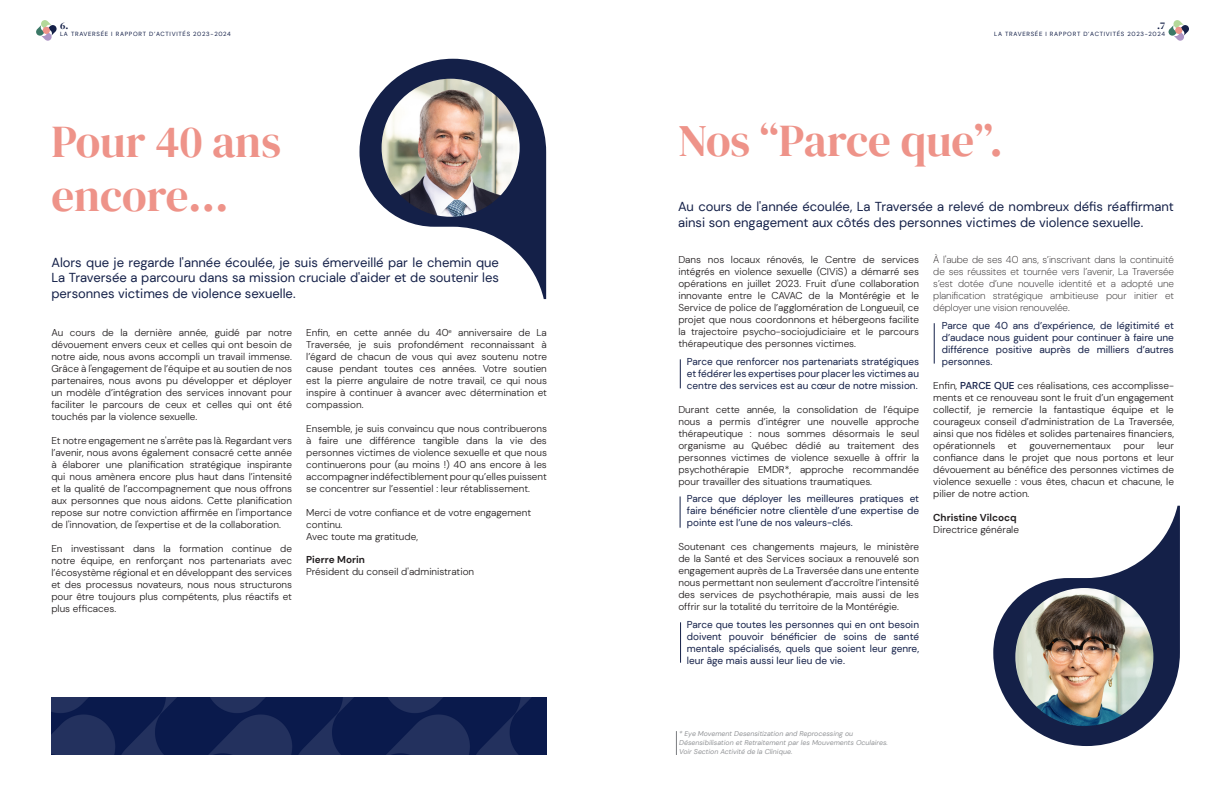
<style>
.page{position:relative;width:1225px;height:791px;background:#fff}
.page>*{position:absolute;margin:0;border:0;box-sizing:border-box;transform-origin:0 0}
.t1{font:45px/54px "DM Serif Display";letter-spacing:-.005em;color:#ee9389}
.t2{font:13px/15.6px "DM Sans";color:#142048}
.t3{font:300 10px/12px "DM Sans 24 pt";color:#231f20;text-align:justify}
.t4{font:10px/12px "DM Sans";color:#142048;text-align:justify}
.t5{font:200 10px/12px "DM Sans 24 pt";color:#231f20;text-align:justify}
.t6{font:700 10px "DM Sans";color:#231f20}
.t7{font:10px "DM Serif Display";color:#142048}
.t8{font:italic 7px/9px "DM Sans";color:#939598}
.t9{font:6px "DM Sans";letter-spacing:.12em;color:#142048}
.s1{font-family:"DM Sans";font-weight:500;color:#142048}
</style>
<div class="page">
<svg style="left:1168px;top:20px;width:21px;height:21px"></svg>
<div style="left:1175px;top:27px;width:7px;height:7px;background:#ee9389;border-radius:50%"></div>
<svg style="left:36px;top:20px;width:21px;height:21px"></svg>
<div style="left:43px;top:27px;width:7px;height:7px;background:#ee9389;border-radius:50%"></div>
<svg style="left:676px;top:731px;width:1px;height:24px"></svg>
<svg style="left:359px;top:59px;width:187px;height:240px"></svg>
<img style="left:381px;top:79px;width:138px;height:138px;border-radius:69px">
<svg style="left:993px;top:506px;width:187px;height:240px"></svg>
<img style="left:1015px;top:588px;width:138px;height:138px;border-radius:69px">
<svg style="left:680px;top:359px;width:1px;height:29px"></svg>
<hr style="left:680px;top:496px;width:1px;height:32px;background:#142048">
<hr style="left:680px;top:622px;width:1px;height:41px;background:#142048">
<hr style="left:934px;top:323px;width:1px;height:41px;background:#142048">
<img style="left:51px;top:697px;width:496px;height:58px">
<p class="t7" style="left:60px;top:20px;width:10px">6.</p>
<p class="t9" style="left:60px;top:30px;width:172px">LA TRAVERSÉE I RAPPORT D’ACTIVITÉS 2023-2024</p>
<p class="t7" style="left:1157px;top:19px;width:9px">.7</p>
<p class="t9" style="left:994px;top:30px;width:172px">LA TRAVERSÉE I RAPPORT D’ACTIVITÉS 2023-2024</p>
<p class="t1" style="left:51px;top:116px;width:231px">Pour 40 ans encore…</p>
<p class="t1" style="left:678px;top:114px;width:326px">Nos “Parce que”.</p>
<p class="t2" style="left:678px;top:199px;width:497px">Au cours de l'année écoulée, La Traversée a relevé de nombreux défis réaffirmant ainsi son engagement aux côtés des personnes victimes de violence sexuelle.</p>
<p class="t2" style="left:51px;top:254px;width:449px;text-align:justify">Alors que je regarde l'année écoulée, je suis émerveillé par le chemin que La Traversée a parcouru dans sa mission cruciale d'aider et de soutenir les personnes victimes de violence sexuelle.</p>
<p class="t3" style="left:678px;top:253px;width:242px">Dans nos locaux rénovés, le Centre de services intégrés en violence sexuelle (CIViS) a démarré ses opérations en juillet 2023. Fruit d'une collaboration innovante entre le CAVAC de la Montérégie et le Service de police de l’agglomération de Longueuil, ce projet que nous coordonnons et hébergeons facilite la trajectoire psycho-sociojudiciaire et le parcours thérapeutique des personnes victimes.</p>
<p class="t4" style="left:687px;top:355px;width:234px">Parce que renforcer nos partenariats stratégiques et fédérer les expertises pour placer les victimes au centre des services est au cœur de notre mission.</p>
<p class="t3" style="left:678px;top:403px;width:242px">Durant cette année, la consolidation de l’équipe nous a permis d’intégrer une nouvelle approche thérapeutique : nous sommes désormais le seul organisme au Québec dédié au traitement des personnes victimes de violence sexuelle à offrir la psychothérapie EMDR*, approche recommandée pour travailler des situations traumatiques.</p>
<p class="t4" style="left:687px;top:493px;width:234px">Parce que déployer les meilleures pratiques et faire bénéficier notre clientèle d’une expertise de pointe est l’une de nos valeurs-clés.</p>
<p class="t3" style="left:678px;top:541px;width:242px">Soutenant ces changements majeurs, le ministère de la Santé et des Services sociaux a renouvelé son engagement auprès de La Traversée dans une entente nous permettant non seulement d’accroître l’intensité des services de psychothérapie, mais aussi de les offrir sur la totalité du territoire de la Montérégie.</p>
<p class="t4" style="left:687px;top:618px;width:234px">Parce que toutes les personnes qui en ont besoin doivent pouvoir bénéficier de soins de santé mentale spécialisés, quels que soient leur genre, leur âge mais aussi leur lieu de vie.</p>
<p class="t3" style="left:306px;top:326px;width:242px">Enfin, en cette année du 40<sup>e</sup> anniversaire de La Traversée, je suis profondément reconnaissant à l’égard de chacun de vous qui avez soutenu notre cause pendant toutes ces années. Votre soutien est la pierre angulaire de notre travail, ce qui nous inspire à continuer à avancer avec détermination et compassion.</p>
<p class="t3" style="left:306px;top:422px;width:242px">Ensemble, je suis convaincu que nous contribuerons à faire une différence tangible dans la vie des personnes victimes de violence sexuelle et que nous continuerons pour (au moins !) 40 ans encore à les accompagner indéfectiblement pour qu’elles puissent se concentrer sur l’essentiel : leur rétablissement.</p>
<p class="t3" style="left:306px;top:506px;width:226px">Merci de votre confiance et de votre engagement continu.</p>
<p class="t3" style="left:306px;top:530px;width:113px">Avec toute ma gratitude,</p>
<p class="t6" style="left:306px;top:553px;width:60px">Pierre Morin</p>
<p class="t3" style="left:306px;top:566px;width:169px">Président du conseil d'administration</p>
<p class="t3" style="left:51px;top:326px;width:242px">Au cours de la dernière année, guidé par notre dévouement envers ceux et celles qui ont besoin de notre aide, nous avons accompli un travail immense.<br>Grâce à l'engagement de l’équipe et au soutien de nos partenaires, nous avons pu développer et déployer un modèle d’intégration des services innovant pour faciliter le parcours de ceux et celles qui ont été touchés par la violence sexuelle.</p>
<p class="t3" style="left:51px;top:434px;width:242px">Et notre engagement ne s'arrête pas là. Regardant vers l’avenir, nous avons également consacré cette année à élaborer une planification stratégique inspirante qui nous amènera encore plus haut dans l’intensité et la qualité de l’accompagnement que nous offrons aux personnes que nous aidons. Cette planification repose sur notre conviction affirmée en l'importance de l'innovation, de l'expertise et de la collaboration.</p>
<p class="t3" style="left:51px;top:542px;width:242px">En investissant dans la formation continue de notre équipe, en renforçant nos partenariats avec l’écosystème régional et en développant des services et des processus novateurs, nous nous structurons pour être toujours plus compétents, plus réactifs et plus efficaces.</p>
<p class="t5" style="left:933px;top:253px;width:242px">À l'aube de ses 40 ans, s’inscrivant dans la continuité de ses réussites et tournée vers l’avenir, La Traversée s’est dotée d’une nouvelle identité et a adopté une planification stratégique ambitieuse pour initier et déployer une vision renouvelée.</p>
<p class="t4" style="left:941px;top:319px;width:234px">Parce que 40 ans d’expérience, de légitimité et d’audace nous guident pour continuer à faire une différence positive auprès de milliers d’autres personnes.</p>
<p class="t3" style="left:933px;top:379px;width:242px">Enfin, <span class="s1">PARCE QUE</span> ces réalisations, ces accomplisse&shy;ments et ce renouveau sont le fruit d’un engagement collectif, je remercie la fantastique équipe et le courageux conseil d’administration de La Traversée, ainsi que nos fidèles et solides partenaires financiers, opérationnels et gouvernementaux pour leur confiance dans le projet que nous portons et leur dévouement au bénéfice des personnes victimes de violence sexuelle : vous êtes, chacun et chacune, le pilier de notre action.</p>
<p class="t6" style="left:933px;top:511px;width:85px">Christine Vilcocq</p>
<p class="t3" style="left:933px;top:523px;width:87px">Directrice générale</p>
<p class="t8" style="left:679px;top:729px;width:210px">* Eye Movement Desensitization and Reprocessing ou<br>Désensibilisation et Retraitement par les Mouvements Oculaires.<br>Voir Section Activité de la Clinique.</p>
</div>
